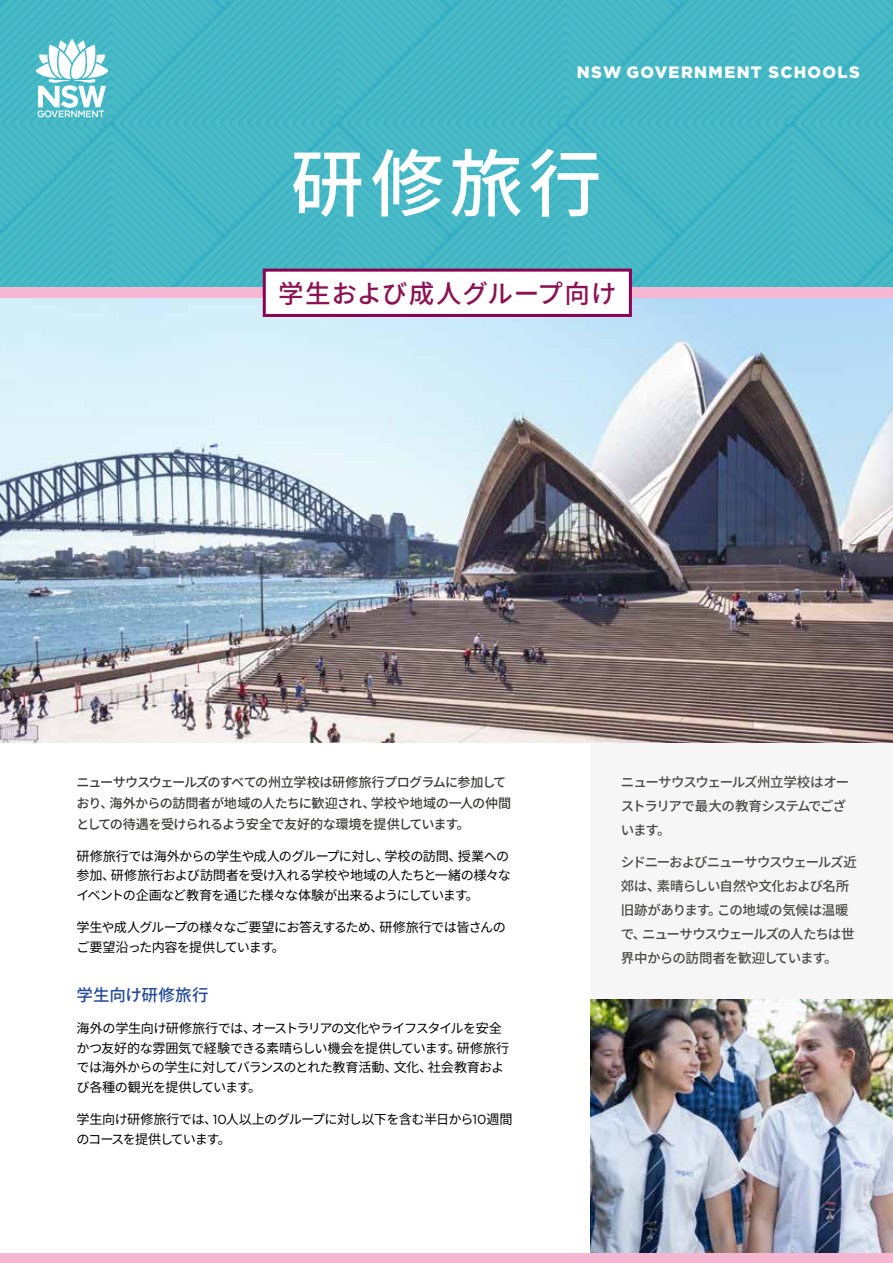
<style>
.page{position:relative;width:893px;height:1263px;background:#fff}
.page>*{position:absolute;margin:0;border:0;box-sizing:border-box;transform-origin:0 0}
.t1{font:500 73.8px "Noto Sans CJ Kjp";color:#fff}
.t2{font:500 25.5px "Noto Sans CJ Kjp";letter-spacing:.035em;color:#8b1353}
.t3{font:900 16.5px "Gotham";letter-spacing:.075em;color:#fff}
.t4{font:500 16.5px "Noto Sans CJ Kjp";color:#224896}
.t5{font:500 13.5px/24px "Noto Sans CJ Kjp";letter-spacing:-.075em;color:#4a4a49}
.t6{font:13.2px/19.5px "Noto Sans CJ Kjp";letter-spacing:-.05em;color:#000}
.t7{font:500 13.2px/21px "Noto Sans CJ Kjp";letter-spacing:-.05em;color:#3c3c3b}
.s1{font-family:"Gotham"}
</style>
<div class="page">
<div style="left:590px;top:727px;width:303px;height:396px;background:#f5f6f5"></div>
<img style="left:0;top:298px;width:893px;height:444px">
<img style="left:590px;top:999px;width:303px;height:254px">
<img style="left:0;top:0;width:893px;height:287px">
<svg style="left:36px;top:39px;width:72px;height:78px"></svg>
<div style="left:0;top:287px;width:893px;height:11px;background:#f6b7d3"></div>
<div style="left:263px;top:269px;width:369px;height:48px;background:#fff;border:3px solid #8c0051"></div>
<div style="left:0;top:1253px;width:893px;height:10px;background:#f6b7d3"></div>
<p class="t3" style="left:577px;top:61px;width:284px">NSW GOVERNMENT SCHOOLS</p>
<h1 class="t1" style="left:290px;top:142px;width:313px">研修旅行</h1>
<h2 class="t2" style="left:278px;top:279px;width:340px">学生および成人グループ向け</h2>
<p class="t7" style="left:77px;top:771px;width:436px">ニューサウスウェールズのすべての州立学校は研修旅行プログラムに参加しており、海外からの訪問者が地域の人たちに歓迎され、学校や地域の一人の仲間としての待遇を受けられるよう安全で友好的な環境を提供しています。</p>
<p class="t6" style="left:77px;top:846px;width:436px">研修旅行では海外からの学生や成人のグループに対し、学校の訪問、授業への参加、研修旅行および訪問者を受け入れる学校や地域の人たちと一緒の様々なイベントの企画など教育を通じた様々な体験が出来るようにしています。</p>
<p class="t6" style="left:77px;top:918px;width:431px">学生や成人グループの様々なご要望にお答えするため、研修旅行では皆さんのご要望沿った内容を提供しています。</p>
<p class="t4" style="left:77px;top:986px;width:133px">学生向け研修旅行</p>
<p class="t6" style="left:77px;top:1019px;width:434px">海外の学生向け研修旅行では、オーストラリアの文化やライフスタイルを安全かつ友好的な雰囲気で経験できる素晴らしい機会を提供しています。研修旅行では海外からの学生に対してバランスのとれた教育活動、文化、社会教育および各種の観光を提供しています。</p>
<p class="t6" style="left:77px;top:1110px;width:437px">学生向け研修旅行では、<span class="s1">10</span>人以上のグループに対し以下を含む半日から<span class="s1">10</span>週間のコースを提供しています。</p>
<p class="t5" style="left:621px;top:770px;width:230px">ニューサウスウェールズ州立学校はオーストラリアで最大の教育システムでございます。</p>
<p class="t5" style="left:621px;top:851px;width:238px">シドニーおよびニューサウスウェールズ近郊は、素晴らしい自然や文化および名所旧跡があります。この地域の気候は温暖で、ニューサウスウェールズの人たちは世界中からの訪問者を歓迎しています。</p>
</div>
